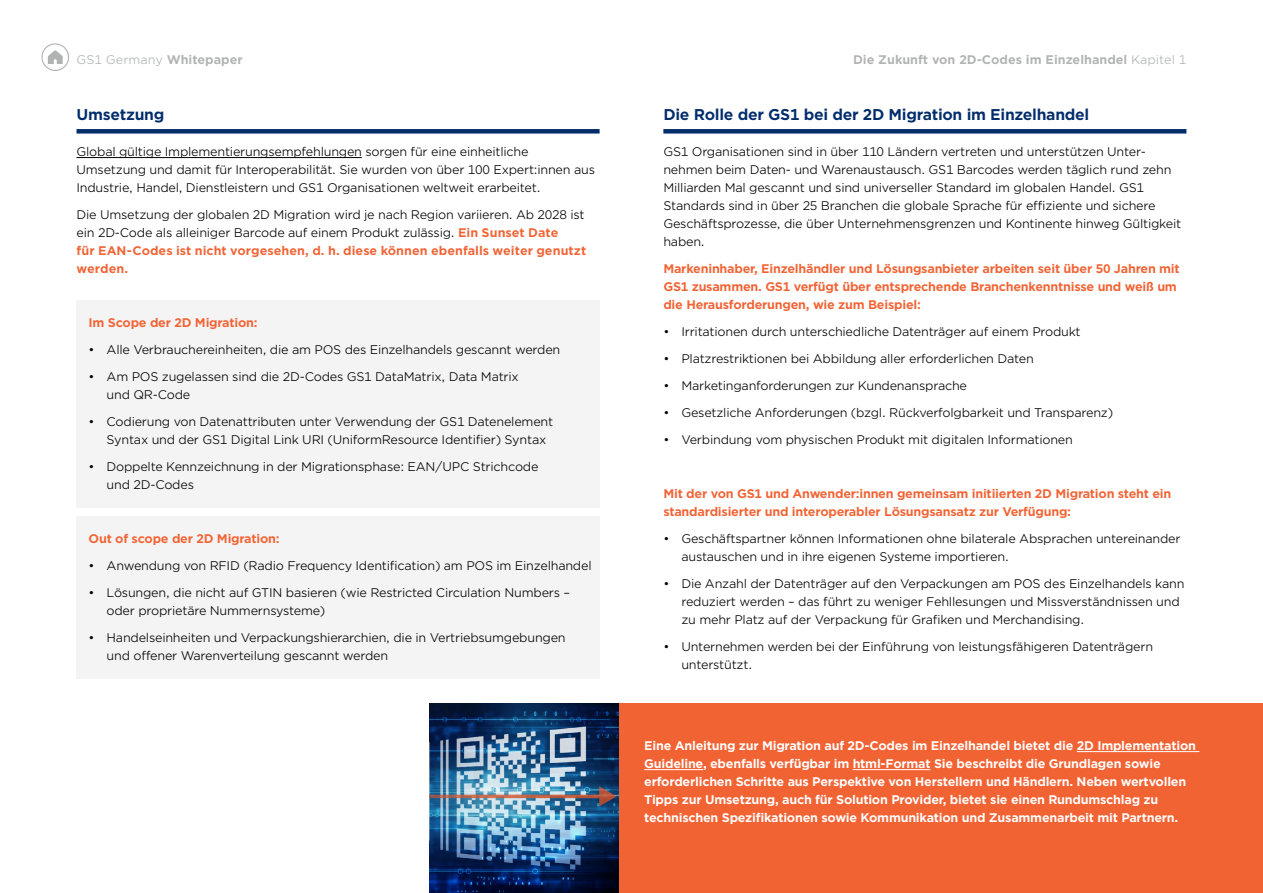
<style>
.page{position:relative;width:1263px;height:893px;background:#fff}
.page>*{position:absolute;margin:0;border:0;box-sizing:border-box;transform-origin:0 0}
.t1{font:700 15px "Gotham Office";letter-spacing:-.02em;color:#002c6c}
.t2{font:12px/18px "Gotham Office";letter-spacing:-.02em;color:#000}
.t3{font:700 12px/18px "Gotham Office";letter-spacing:-.02em;color:#fff}
.t4{font:700 12px/18px "Gotham Office";letter-spacing:-.02em;color:#f26334}
.t5{font:700 12px "Gotham Office";color:#b1b3b3}
.t6{font:12px "Gotham Office";color:#b1b3b3}
.s1{font-weight:700}
.s2{font-weight:700;color:#f26334}
.s3{font-weight:400}
</style>
<div class="page">
<svg style="left:48px;top:50px;width:15px;height:14px"></svg>
<div style="left:41px;top:43px;width:28px;height:28px;border:1px solid #b1b3b3;border-radius:50%"></div>
<div style="left:77px;top:300px;width:523px;height:207px;background:#f4f4f4"></div>
<div style="left:77px;top:516px;width:523px;height:162px;background:#f4f4f4"></div>
<div style="left:455px;top:704px;width:808px;height:189px;background:#f26334"></div>
<div style="left:77px;top:129px;width:523px;height:5px;background:#002c6c"></div>
<hr style="left:77px;top:157px;width:285px;height:1px;background:#000">
<div style="left:663px;top:129px;width:523px;height:5px;background:#002c6c"></div>
<hr style="left:1077px;top:751px;width:122px;height:1px;background:#fff">
<hr style="left:644px;top:769px;width:59px;height:1px;background:#fff">
<hr style="left:853px;top:769px;width:77px;height:1px;background:#fff">
<img style="left:429px;top:704px;width:190px;height:189px">
<p class="t6" style="left:77px;top:51px;width:168px">GS1 Germany <span class="s1">Whitepaper</span></p>
<p class="t1" style="left:77px;top:104px;width:89px">Umsetzung</p>
<p class="t2" style="left:77px;top:142px;width:520px">Global gültige Implementierungsempfehlungen sorgen für eine einheitliche<br>Umsetzung und damit für Interoperabilität. Sie wurden von über 100 Expert:innen aus<br>Industrie, Handel, Dienstleistern und GS1 Organisationen weltweit erarbeitet.</p>
<p class="t2" style="left:77px;top:205px;width:511px">Die Umsetzung der globalen 2D Migration wird je nach Region variieren. Ab 2028 ist ein 2D-Code als alleiniger Barcode auf einem Produkt zulässig. <span class="s2">Ein Sunset Date<br>für EAN-Codes ist nicht vorgesehen, d. h. diese können ebenfalls weiter genutzt werden.</span></p>
<p class="t4" style="left:89px;top:314px;width:171px">Im Scope der 2D Migration:</p>
<p class="t2" style="left:89px;top:340px;width:473px">• Alle Verbrauchereinheiten, die am POS des Einzelhandels gescannt werden</p>
<p class="t2" style="left:107px;top:367px;width:414px;text-indent:-18px">• Am POS zugelassen sind die 2D-Codes GS1 DataMatrix, Data Matrix und QR-Code</p>
<p class="t2" style="left:107px;top:412px;width:448px;text-indent:-18px">• Codierung von Datenattributen unter Verwendung der GS1 Datenelement<br>Syntax und der GS1 Digital Link URI (UniformResource Identifier) Syntax</p>
<p class="t2" style="left:107px;top:457px;width:433px;text-indent:-18px">• Doppelte Kennzeichnung in der Migrationsphase: EAN/UPC Strichcode und 2D-Codes</p>
<p class="t4" style="left:89px;top:530px;width:193px">Out of scope der 2D Migration:</p>
<p class="t2" style="left:89px;top:556px;width:505px">• Anwendung von RFID (Radio Frequency Identification) am POS im Einzelhandel</p>
<p class="t2" style="left:107px;top:583px;width:465px;text-indent:-18px">• Lösungen, die nicht auf GTIN basieren (wie Restricted Circulation Numbers – oder proprietäre Nummernsysteme)</p>
<p class="t2" style="left:107px;top:628px;width:461px;text-indent:-18px">• Handelseinheiten und Verpackungshierarchien, die in Vertriebsumgebungen und offener Warenverteilung gescannt werden</p>
<p class="t5" style="left:853px;top:51px;width:335px">Die Zukunft von 2D-Codes im Einzelhandel <span class="s3">Kapitel 1</span></p>
<p class="t1" style="left:663px;top:104px;width:427px">Die Rolle der GS1 bei der 2D Migration im Einzelhandel</p>
<p class="t2" style="left:663px;top:142px;width:519px">GS1 Organisationen sind in über 110 Ländern vertreten und unterstützen Unter&shy;nehmen beim Daten- und Warenaustausch. GS1 Barcodes werden täglich rund zehn Milliarden Mal gescannt und sind universeller Standard im globalen Handel. GS1<br>Standards sind in über 25 Branchen die globale Sprache für effiziente und sichere Geschäftsprozesse, die über Unternehmensgrenzen und Kontinente hinweg Gültigkeit haben.</p>
<p class="t4" style="left:663px;top:260px;width:518px">Markeninhaber, Einzelhändler und Lösungsanbieter arbeiten seit über 50 Jahren mit<br>GS1 zusammen. GS1 verfügt über entsprechende Branchenkenntnisse und weiß um die Herausforderungen, wie zum Beispiel:</p>
<p class="t2" style="left:663px;top:322px;width:419px">• Irritationen durch unterschiedliche Datenträger auf einem Produkt</p>
<p class="t2" style="left:663px;top:349px;width:372px">• Platzrestriktionen bei Abbildung aller erforderlichen Daten</p>
<p class="t2" style="left:663px;top:376px;width:305px">• Marketinganforderungen zur Kundenansprache</p>
<p class="t2" style="left:663px;top:403px;width:451px">• Gesetzliche Anforderungen (bzgl. Rückverfolgbarkeit und Transparenz)</p>
<p class="t2" style="left:663px;top:430px;width:411px">• Verbindung vom physischen Produkt mit digitalen Informationen</p>
<p class="t4" style="left:663px;top:485px;width:509px">Mit der von GS1 und Anwender:innen gemeinsam initiierten 2D Migration steht ein standardisierter und interoperabler Lösungsansatz zur Verfügung:</p>
<p class="t2" style="left:681px;top:529px;width:501px;text-indent:-18px">• Geschäftspartner können Informationen ohne bilaterale Absprachen untereinander austauschen und in ihre eigenen Systeme importieren.</p>
<p class="t2" style="left:681px;top:574px;width:505px;text-indent:-18px">• Die Anzahl der Datenträger auf den Verpackungen am POS des Einzelhandels kann reduziert werden – das führt zu weniger Fehllesungen und Missverständnissen und zu mehr Platz auf der Verpackung für Grafiken und Merchandising.</p>
<p class="t2" style="left:681px;top:637px;width:473px;text-indent:-18px">• Unternehmen werden bei der Einführung von leistungsfähigeren Datenträgern unterstützt.</p>
<p class="t3" style="left:644px;top:737px;width:553px">Eine Anleitung zur Migration auf 2D-Codes im Einzelhandel bietet die 2D Implementation Guideline, ebenfalls verfügbar im html-Format Sie beschreibt die Grundlagen sowie erforderlichen Schritte aus Perspektive von Herstellern und Händlern. Neben wertvollen Tipps zur Umsetzung, auch für Solution Provider, bietet sie einen Rundumschlag zu technischen Spezifikationen sowie Kommunikation und Zusammenarbeit mit Partnern.</p>
</div>
